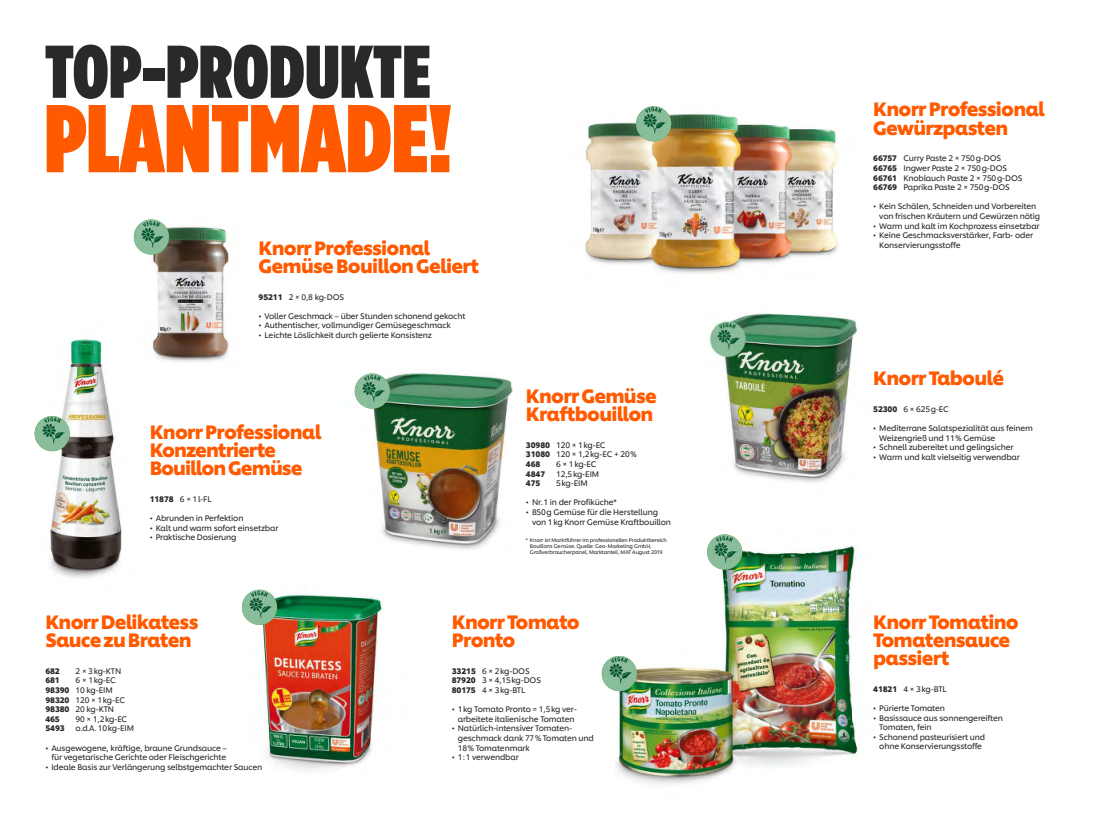
<style>
.page{position:relative;width:1093px;height:820px;background:#fff}
.page>*{position:absolute;margin:0;border:0;box-sizing:border-box;transform-origin:0 0}
.t1{font:900 96px "Gotham Condensed";letter-spacing:.005em;color:#ff5a00}
.t2{font:900 74.4px "Gotham Condensed";letter-spacing:.01em;color:#292929}
.t3{font:700 19.2px/18px "Unilever Shilling";letter-spacing:-.04em;color:#ff5a00}
.t4{font:8px/9.6px "Unilever Shilling";letter-spacing:-.02em;color:#292929}
.t5{font:700 8px "Unilever Shilling";letter-spacing:-.02em;color:#292929}
.t6{font:5.2px/6px "Unilever Shilling";letter-spacing:-.025em;color:#292929}
.s1{font-weight:700}
</style>
<div class="page">
<img style="left:34px;top:106px;width:824px;height:679px">
<img style="left:134px;top:219px;width:35px;height:35px;border-radius:18px">
<img style="left:35px;top:416px;width:35px;height:35px;border-radius:18px">
<img style="left:355px;top:373px;width:35px;height:35px;border-radius:18px">
<img style="left:242px;top:589px;width:35px;height:35px;border-radius:18px">
<img style="left:602px;top:655px;width:35px;height:35px;border-radius:18px">
<img style="left:707px;top:534px;width:35px;height:35px;border-radius:18px">
<img style="left:636px;top:106px;width:35px;height:35px;border-radius:18px">
<h2 class="t2" style="left:45px;top:27px;width:387px">TOP-PRODUKTE</h2>
<h1 class="t1" style="left:45px;top:81px;width:408px">PLANTMADE!</h1>
<h3 class="t3" style="left:259px;top:237px;width:222px">Knorr Professional<br>Gemüse Bouillon Geliert</h3>
<p class="t4" style="left:259px;top:291px;width:87px"><span class="s1">95211</span> 2 × 0,8 kg-DOS</p>
<p class="t4" style="left:259px;top:310px;width:208px">• Voller Geschmack – über Stunden schonend gekocht</p>
<p class="t4" style="left:259px;top:320px;width:194px">• Authentischer, vollmundiger Gemüsegeschmack</p>
<p class="t4" style="left:259px;top:329px;width:175px">• Leichte Löslichkeit durch gelierte Konsistenz</p>
<h3 class="t3" style="left:150px;top:421px;width:173px">Knorr Professional<br>Konzentrierte<br>Bouillon Gemüse</h3>
<p class="t4" style="left:150px;top:493px;width:63px"><span class="s1">11878</span> 6 × 1l-FL</p>
<p class="t4" style="left:150px;top:512px;width:95px">• Abrunden in Perfektion</p>
<p class="t4" style="left:150px;top:522px;width:130px">• Kalt und warm sofort einsetzbar</p>
<p class="t4" style="left:150px;top:531px;width:88px">• Praktische Dosierung</p>
<h3 class="t3" style="left:526px;top:385px;width:132px">Knorr Gemüse<br>Kraftbouillon</h3>
<p class="t4" style="left:526px;top:439px;width:112px"><span class="s1">30980</span> 120 × 1kg-EC<br><span class="s1">31080</span> 120 × 1,2kg-EC + 20%<br><span class="s1">468</span></p>
<p class="t4" style="left:556px;top:458px;width:42px">6 × 1kg-EC</p>
<p class="t5" style="left:526px;top:467px;width:21px">4847</p>
<p class="t4" style="left:556px;top:468px;width:45px">12,5kg-EIM</p>
<p class="t5" style="left:526px;top:476px;width:16px">475</p>
<p class="t4" style="left:556px;top:477px;width:33px">5kg-EIM</p>
<p class="t4" style="left:526px;top:497px;width:92px">• Nr.1 in der Profiküche*</p>
<p class="t4" style="left:532px;top:506px;width:141px;text-indent:-6px">• 850g Gemüse für die Herstellung von 1kg Knorr Gemüse Kraftbouillon</p>
<p class="t6" style="left:530px;top:536px;width:139px;text-indent:-4px">* Knorr ist Marktführer im professionellen Produktbereich<br>Bouillons Gemüse. Quelle: Geo-Marketing GmbH,<br>Großverbraucherpanel, Marktanteil, MAT August 2019</p>
<h3 class="t3" style="left:45px;top:611px;width:155px">Knorr Delikatess<br>Sauce zu Braten</h3>
<p class="t5" style="left:45px;top:664px;width:16px">682</p>
<p class="t4" style="left:76px;top:665px;width:47px">2 × 3kg-KTN</p>
<p class="t5" style="left:45px;top:674px;width:16px">681</p>
<p class="t4" style="left:45px;top:674px;width:81px;text-indent:30px">6 × 1kg-EC<br><span class="s1">98390</span> 10 kg-EIM<br><span class="s1">98320</span> 120 × 1kg-EC<br><span class="s1">98380</span> 20 kg-KTN<br><span class="s1">465</span></p>
<p class="t4" style="left:76px;top:713px;width:53px">90 × 1,2kg-EC</p>
<p class="t5" style="left:45px;top:722px;width:21px">5493</p>
<p class="t4" style="left:76px;top:722px;width:60px">o.d.A. 10kg-EIM</p>
<p class="t4" style="left:45px;top:742px;width:183px;text-align:right">• Ausgewogene, kräftige, braune Grundsauce – für vegetarische Gerichte oder Fleischgerichte</p>
<p class="t4" style="left:45px;top:761px;width:218px">• Ideale Basis zur Verlängerung selbstgemachter Saucen</p>
<h3 class="t3" style="left:452px;top:611px;width:129px">Knorr Tomato<br>Pronto</h3>
<p class="t4" style="left:452px;top:665px;width:91px"><span class="s1">33215</span> 6 × 2kg-DOS<br><span class="s1">87920</span> 3 × 4,15kg-DOS<br><span class="s1">80175</span> 4 × 3kg-BTL</p>
<p class="t4" style="left:452px;top:703px;width:127px;text-align:center">• 1kg Tomato Pronto = 1,5kg ver&shy;arbeitete italienische Tomaten</p>
<p class="t4" style="left:458px;top:722px;width:138px;text-indent:-6px">• Natürlich-intensiver Tomaten&shy;geschmack dank 77% Tomaten und<br>18% Tomatenmark</p>
<p class="t4" style="left:452px;top:751px;width:68px">• 1:1 verwendbar</p>
<h3 class="t3" style="left:873px;top:99px;width:173px">Knorr Professional<br>Gewürzpasten</h3>
<p class="t4" style="left:873px;top:153px;width:151px"><span class="s1">66757</span> Curry Paste 2 × 750g-DOS<br><span class="s1">66765</span> Ingwer Paste 2 × 750g-DOS<br><span class="s1">66761</span> Knoblauch Paste 2 × 750g-DOS<br><span class="s1">66769</span> Paprika Paste 2 × 750g-DOS</p>
<p class="t4" style="left:879px;top:201px;width:162px;text-indent:-6px">• Kein Schälen, Schneiden und Vorbereiten von frischen Kräutern und Gewürzen nötig</p>
<p class="t4" style="left:873px;top:220px;width:168px">• Warm und kalt im Kochprozess einsetzbar</p>
<p class="t4" style="left:879px;top:230px;width:155px;text-indent:-6px">• Keine Geschmacksverstärker, Farb- oder<br>Konservierungsstoffe</p>
<h3 class="t3" style="left:873px;top:367px;width:132px">Knorr Taboulé</h3>
<p class="t4" style="left:873px;top:403px;width:77px"><span class="s1">52300</span> 6 × 625g-EC</p>
<p class="t4" style="left:879px;top:422px;width:155px;text-indent:-6px">• Mediterrane Salatspezialität aus feinem<br>Weizengrieß und 11% Gemüse</p>
<p class="t4" style="left:873px;top:441px;width:142px">• Schnell zubereitet und gelingsicher</p>
<p class="t4" style="left:873px;top:451px;width:148px">• Warm und kalt vielseitig verwendbar</p>
<h3 class="t3" style="left:873px;top:611px;width:147px">Knorr Tomatino<br>Tomatensauce passiert</h3>
<p class="t4" style="left:873px;top:683px;width:75px"><span class="s1">41821</span> 4 × 3kg-BTL</p>
<p class="t4" style="left:873px;top:702px;width:73px">• Pürierte Tomaten</p>
<p class="t4" style="left:879px;top:712px;width:125px;text-indent:-6px">• Basissauce aus sonnengereiften<br>Tomaten, fein</p>
<p class="t4" style="left:873px;top:731px;width:113px;text-align:center">• Schonend pasteurisiert und ohne Konservierungsstoffe</p>
</div>
